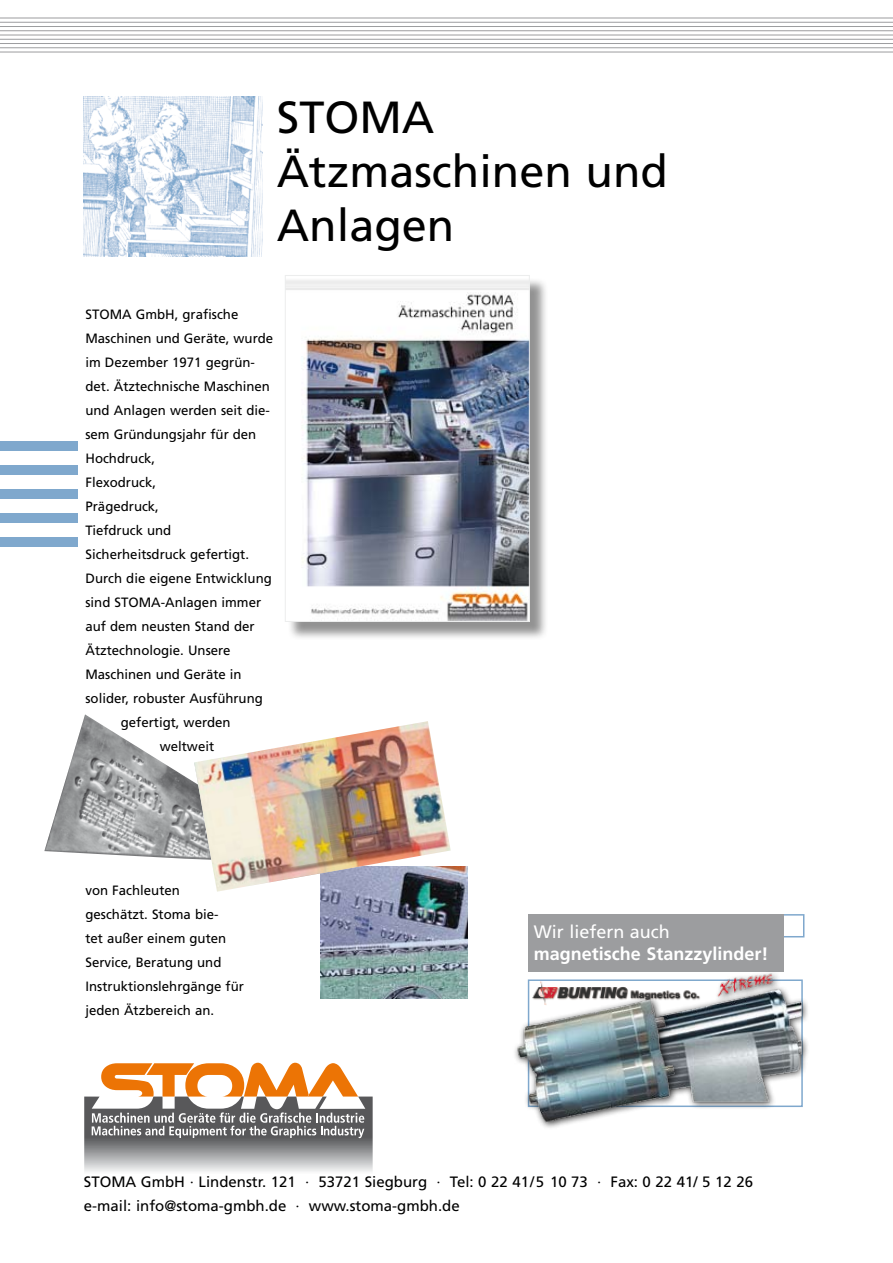
<style>
.page{position:relative;width:893px;height:1263px;background:#fff}
.page>*{position:absolute;margin:0;border:0;box-sizing:border-box;transform-origin:0 0}
.t1{font:45px/54px "Frutiger";color:#000}
.t2{font:700 18px "Frutiger CE";color:#fff}
.t3{font:18px "Frutiger";color:#fff}
.t4{font:15px/24px "Frutiger";color:#000}
.t5{font:13.5px/24px "Frutiger";color:#000}
</style>
<div class="page">
<hr style="left:0;top:18px;width:893px;height:1px;background:#9c9d9f">
<hr style="left:0;top:22px;width:893px;height:1px;background:#9c9d9f">
<hr style="left:0;top:26px;width:893px;height:1px;background:#9c9d9f">
<hr style="left:0;top:30px;width:893px;height:1px;background:#9c9d9f">
<hr style="left:0;top:35px;width:893px;height:1px;background:#9c9d9f">
<hr style="left:0;top:39px;width:893px;height:1px;background:#9c9d9f">
<hr style="left:0;top:43px;width:893px;height:1px;background:#9c9d9f">
<hr style="left:0;top:47px;width:893px;height:1px;background:#9c9d9f">
<hr style="left:0;top:52px;width:893px;height:1px;background:#9c9d9f">
<img style="left:84px;top:97px;width:179px;height:159px">
<div style="left:0;top:441px;width:78px;height:9px;background:#7fa8cd"></div>
<div style="left:0;top:465px;width:78px;height:9px;background:#7fa8cd"></div>
<div style="left:0;top:489px;width:78px;height:9px;background:#7fa8cd"></div>
<div style="left:0;top:513px;width:78px;height:9px;background:#7fa8cd"></div>
<div style="left:0;top:537px;width:78px;height:9px;background:#7fa8cd"></div>
<svg style="left:84px;top:1063px;width:289px;height:109px"></svg>
<img style="left:321px;top:866px;width:147px;height:132px">
<svg style="left:44px;top:714px;width:150px;height:145px"></svg>
<img style="left:194px;top:721px;width:257px;height:171px">
<div style="left:287px;top:277px;width:261px;height:363px;background:#000;opacity:.43"></div>
<img style="left:287px;top:277px;width:241px;height:343px">
<div style="left:285px;top:275px;width:245px;height:347px;border:1px solid #eceded"></div>
<img style="left:527px;top:979px;width:116px;height:16px">
<div style="left:528px;top:914px;width:276px;height:23px;border:2px solid #7fa8cd"></div>
<div style="left:528px;top:914px;width:255px;height:58px;background:#9c9d9f"></div>
<div style="left:653px;top:985px;width:157px;height:125px;background:#000;opacity:.8"></div>
<img style="left:643px;top:979px;width:167px;height:127px">
<div style="left:512px;top:995px;width:170px;height:135px;background:#000;opacity:.8"></div>
<img style="left:513px;top:997px;width:167px;height:128px">
<img style="left:707px;top:959px;width:81px;height:53px">
<h1 class="t1" style="left:277px;top:90px;width:393px">STOMA<br>Ätzmaschinen und<br>Anlagen</h1>
<p class="t5" style="left:85px;top:302px;width:154px">STOMA GmbH, grafische</p>
<p class="t5" style="left:85px;top:326px;width:189px">Maschinen und Geräte, wurde</p>
<p class="t5" style="left:85px;top:350px;width:171px">im Dezember 1971 gegrün-</p>
<p class="t5" style="left:85px;top:374px;width:186px">det. Ätztechnische Maschinen</p>
<p class="t5" style="left:85px;top:398px;width:186px">und Anlagen werden seit die-</p>
<p class="t5" style="left:85px;top:422px;width:172px">sem Gründungsjahr für den</p>
<p class="t5" style="left:85px;top:446px;width:71px">Hochdruck,</p>
<p class="t5" style="left:85px;top:470px;width:72px">Flexodruck,</p>
<p class="t5" style="left:85px;top:494px;width:75px">Prägedruck,</p>
<p class="t5" style="left:85px;top:518px;width:87px">Tiefdruck und</p>
<p class="t5" style="left:85px;top:542px;width:165px">Sicherheitsdruck gefertigt.</p>
<p class="t5" style="left:85px;top:566px;width:188px">Durch die eigene Entwicklung</p>
<p class="t5" style="left:85px;top:590px;width:177px">sind STOMA-Anlagen immer</p>
<p class="t5" style="left:85px;top:614px;width:171px">auf dem neusten Stand der</p>
<p class="t5" style="left:85px;top:638px;width:147px">Ätztechnologie. Unsere</p>
<p class="t5" style="left:85px;top:662px;width:158px">Maschinen und Geräte in</p>
<p class="t5" style="left:85px;top:686px;width:179px">solider, robuster Ausführung</p>
<p class="t5" style="left:121px;top:710px;width:111px">gefertigt, werden</p>
<p class="t5" style="left:160px;top:734px;width:56px">weltweit</p>
<p class="t5" style="left:85px;top:878px;width:160px">von Fachleuten geschätzt. Stoma bie-<br>tet außer einem guten<br>Service, Beratung und<br>Instruktionslehrgänge für jeden Ätzbereich an.</p>
<h2 class="t3" style="left:534px;top:921px;width:138px">Wir liefern auch</h2>
<h2 class="t2" style="left:534px;top:943px;width:236px">magnetische Stanzzylinder!</h2>
<p class="t4" style="left:84px;top:1169px;width:671px">STOMA GmbH · Lindenstr. 121 · 53721 Siegburg · Tel: 0 22 41/5 10 73 · Fax: 0 22 41/ 5 12 26 e-mail: info@stoma-gmbh.de · www.stoma-gmbh.de</p>
</div>
